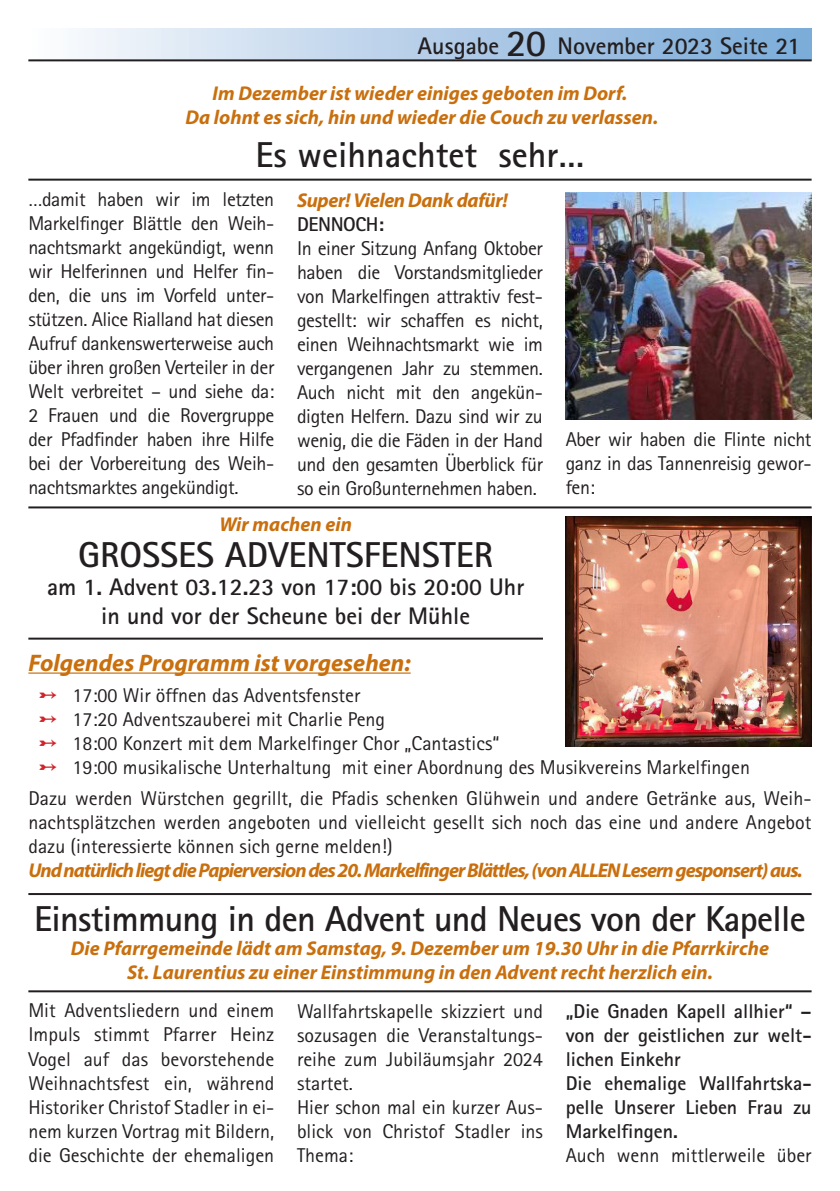
<style>
.page{position:relative;width:840px;height:1191px;background:#fff}
.page>*{position:absolute;margin:0;border:0;box-sizing:border-box;transform-origin:0 0}
.t1{font:700 36px "Rotis Sans Serif Std";letter-spacing:-.02em;color:#231f20}
.t2{font:700 36px "Rotis Sans Serif Std";color:#231f20}
.t3{font:700 24px "Rotis Sans Serif Std";color:#231f20}
.t4{font:italic 700 24px "Myriad Pro";color:#c96f0d}
.Absatzformat_1{font:20px/24px "Rotis Sans Serif";color:#231f20;text-align:justify}
.t5{font:italic 700 20px "Myriad Pro";color:#c96f0d}
.t6{font:700 20px/24px "Rotis Sans Serif Std";color:#231f20;text-align:justify}
.t7{font:italic 700 20px "Myriad Pro";letter-spacing:-.05em;color:#c96f0d}
.t8{font:italic 700 20px "Myriad Pro";letter-spacing:-.02em;color:#c96f0d}
.t9{font:700 20px "Rotis Sans Serif Std";letter-spacing:-.02em;color:#231f20}
.s1{font-size:38px}
.s2{color:#d1232a}
</style>
<div class="page">
<div style="left:28px;top:28px;width:783px;height:32px;background:linear-gradient(to right,#fafafd,#78a8d7)"></div>
<hr style="left:28px;top:59px;width:783px;height:2px;background:#231f20">
<hr style="left:28px;top:179px;width:783px;height:2px;background:#231f20">
<img style="left:565px;top:192px;width:246px;height:228px">
<img style="left:565px;top:517px;width:246px;height:229px">
<hr style="left:28px;top:506px;width:783px;height:2px;background:#231f20">
<hr style="left:28px;top:637px;width:514px;height:2px;background:#231f20">
<hr style="left:28px;top:672px;width:382px;height:1px;background:#c96f0d">
<hr style="left:28px;top:893px;width:783px;height:2px;background:#231f20">
<hr style="left:28px;top:990px;width:783px;height:2px;background:#231f20">
<p class="t3" style="left:417px;top:30px;width:384px">Ausgabe <span class="s1">20</span> November 2023 Seite 21</p>
<p class="t5" style="left:212px;top:80px;width:416px">Im Dezember ist wieder einiges geboten im Dorf.</p>
<p class="t5" style="left:185px;top:104px;width:474px">Da lohnt es sich, hin und wieder die Couch zu verlassen.</p>
<p class="t2" style="left:255px;top:132px;width:330px">Es weihnachtet sehr…</p>
<p class="Absatzformat_1" style="left:28px;top:187px;width:247px">…damit haben wir im letzten Markelfinger Blättle den Weih&shy;nachtsmarkt angekündigt, wenn wir Helferinnen und Helfer fin&shy;den, die uns im Vorfeld unter&shy;stützen. Alice Rialland hat diesen Aufruf dankenswerterweise auch über ihren großen Verteiler in der Welt verbreitet – und siehe da:<br>2 Frauen und die Rovergruppe der Pfadfinder haben ihre Hilfe bei der Vorbereitung des Weih&shy;nachtsmarktes angekündigt.</p>
<p class="t8" style="left:297px;top:187px;width:212px">Super! Vielen Dank dafür!</p>
<p class="t9" style="left:297px;top:211px;width:88px">DENNOCH:</p>
<p class="Absatzformat_1" style="left:297px;top:236px;width:247px">In einer Sitzung Anfang Oktober haben die Vorstandsmitglieder von Markelfingen attraktiv fest&shy;gestellt: wir schaffen es nicht, einen Weihnachtsmarkt wie im vergangenen Jahr zu stemmen.<br>Auch nicht mit den angekün&shy;digten Helfern. Dazu sind wir zu wenig, die die Fäden in der Hand und den gesamten Überblick für so ein Großunternehmen haben.</p>
<p class="Absatzformat_1" style="left:565px;top:427px;width:247px">Aber wir haben die Flinte nicht ganz in das Tannenreisig gewor&shy;fen:</p>
<p class="t5" style="left:219px;top:512px;width:134px">Wir machen ein</p>
<p class="t2" style="left:78px;top:531px;width:416px">GROSSES ADVENTSFENSTER</p>
<p class="t3" style="left:47px;top:572px;width:478px">am 1. Advent 03.12.23 von 17:00 bis 20:00 Uhr</p>
<p class="t3" style="left:101px;top:601px;width:370px">in und vor der Scheune bei der Mühle</p>
<p class="t4" style="left:28px;top:647px;width:383px">Folgendes Programm ist vorgesehen:</p>
<p class="Absatzformat_1" style="left:38px;top:683px;width:323px"><span class="s2">➸</span> 17:00 Wir öffnen das Adventsfenster</p>
<p class="Absatzformat_1" style="left:38px;top:707px;width:348px"><span class="s2">➸</span> 17:20 Adventszauberei mit Charlie Peng</p>
<p class="Absatzformat_1" style="left:38px;top:731px;width:462px"><span class="s2">➸</span> 18:00 Konzert mit dem Markelfinger Chor „Cantastics“</p>
<p class="Absatzformat_1" style="left:38px;top:755px;width:712px"><span class="s2">➸</span> 19:00 musikalische Unterhaltung mit einer Abordnung des Musikvereins Markelfingen</p>
<p class="Absatzformat_1" style="left:28px;top:786px;width:784px">Dazu werden Würstchen gegrillt, die Pfadis schenken Glühwein und andere Getränke aus, Weih&shy;nachtsplätzchen werden angeboten und vielleicht gesellt sich noch das eine und andere Angebot dazu (interessierte können sich gerne melden!)</p>
<p class="t7" style="left:28px;top:857px;width:775px">Und natürlich liegt die Papierversion des 20. Markelfinger Blättles, (von ALLEN Lesern gesponsert) aus.</p>
<p class="t1" style="left:34px;top:896px;width:772px">Einstimmung in den Advent und Neues von der Kapelle</p>
<p class="t5" style="left:71px;top:935px;width:699px">Die Pfarrgemeinde lädt am Samstag, 9. Dezember um 19.30 Uhr in die Pfarrkirche</p>
<p class="t5" style="left:127px;top:959px;width:587px">St. Laurentius zu einer Einstimmung in den Advent recht herzlich ein.</p>
<p class="Absatzformat_1" style="left:28px;top:998px;width:247px">Mit Adventsliedern und einem Impuls stimmt Pfarrer Heinz Vogel auf das bevorstehende Weihnachtsfest ein, während Historiker Christof Stadler in ei&shy;nem kurzen Vortrag mit Bildern, die Geschichte der ehemaligen</p>
<p class="Absatzformat_1" style="left:297px;top:999px;width:247px">Wallfahrtskapelle skizziert und sozusagen die Veranstaltungs&shy;reihe zum Jubiläumsjahr 2024 startet.</p>
<p class="t6" style="left:565px;top:999px;width:247px">„Die Gnaden Kapell allhier“ – von der geistlichen zur welt&shy;lichen Einkehr</p>
<p class="t6" style="left:565px;top:1071px;width:247px">Die ehemalige Wallfahrtska&shy;pelle Unserer Lieben Frau zu Markelfingen.</p>
<p class="Absatzformat_1" style="left:565px;top:1143px;width:247px">Auch wenn mittlerweile über</p>
<p class="Absatzformat_1" style="left:297px;top:1095px;width:247px">Hier schon mal ein kurzer Aus&shy;blick von Christof Stadler ins Thema:</p>
</div>
